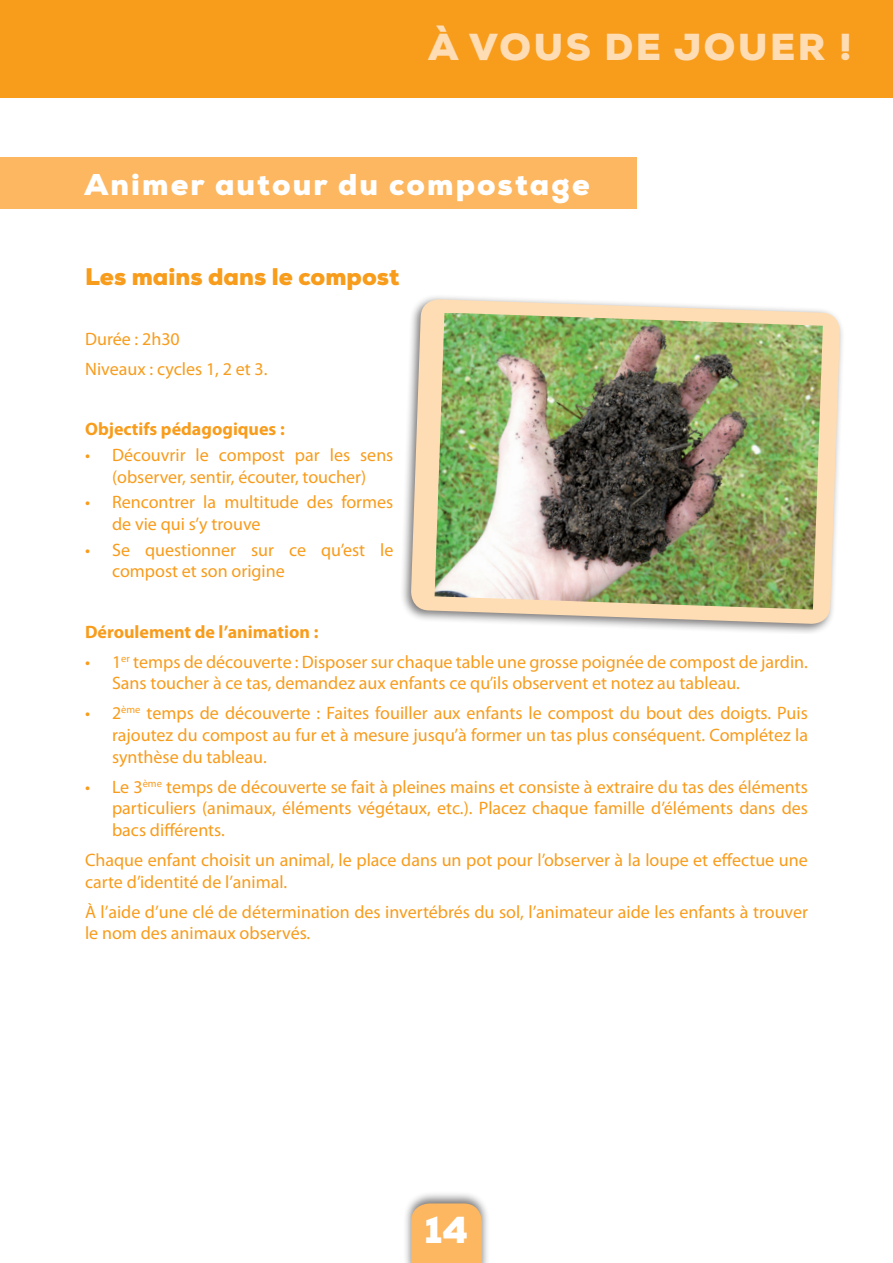
<style>
.page{position:relative;width:893px;height:1263px;background:#fff}
.page>*{position:absolute;margin:0;border:0;box-sizing:border-box;transform-origin:0 0}
.t1{font:900 37.5px "Nexa";letter-spacing:.07em;color:#feddb4}
.t2{font:900 37.5px "Nexa";color:#fff}
.t3{font:900 30px "Nexa";letter-spacing:.07em;color:#fff}
.t4{font:900 24px "Nexa";color:#f89c1c}
.t5{font:18px/21.6px "Myriad Pro";color:#f89c1c}
.t6{font:700 18px "Myriad Pro";color:#f89c1c}
</style>
<div class="page">
<div style="left:402px;top:1190px;width:88px;height:73px;background:#231f20;opacity:.6"></div>
<div style="left:411px;top:1203px;width:71px;height:60px;background:#fcb760"></div>
<div style="left:0;top:157px;width:636px;height:52px;background:#fcb760"></div>
<div style="left:0;top:0;width:893px;height:98px;background:#f89c1c"></div>
<div style="left:399px;top:293px;width:446px;height:341px;background:#231f20;opacity:.6"></div>
<svg style="left:410px;top:299px;width:430px;height:325px;fill:#feddb4"></svg>
<img style="left:435px;top:313px;width:388px;height:296px">
<h1 class="t1" style="left:428px;top:23px;width:424px">À VOUS DE JOUER !</h1>
<h2 class="t3" style="left:85px;top:165px;width:507px">Animer autour du compostage</h2>
<h3 class="t4" style="left:85px;top:261px;width:316px">Les mains dans le compost</h3>
<p class="t5" style="left:85px;top:323px;width:184px;line-height:30.2px">Durée : 2h30<br>Niveaux : cycles 1, 2 et 3.</p>
<p class="t6" style="left:85px;top:417px;width:201px">Objectifs pédagogiques :</p>
<p class="t5" style="left:85px;top:444px;width:310px;text-align:center">• Découvrir le compost par les sens (observer, sentir, écouter, toucher)</p>
<p class="t5" style="left:112px;top:491px;width:283px;text-indent:-27px">• Rencontrer la multitude des formes de vie qui s’y trouve</p>
<p class="t5" style="left:112px;top:539px;width:283px;text-indent:-27px">• Se questionner sur ce qu’est le compost et son origine</p>
<p class="t6" style="left:85px;top:620px;width:235px">Déroulement de l’animation :</p>
<p class="t5" style="left:112px;top:651px;width:697px;text-indent:-27px">• 1<sup>er</sup> temps de découverte : Disposer sur chaque table une grosse poignée de compost de jardin.<br>Sans toucher à ce tas, demandez aux enfants ce qu’ils observent et notez au tableau.</p>
<p class="t5" style="left:112px;top:702px;width:697px;text-align:justify;text-indent:-27px">• 2<sup>ème</sup> temps de découverte : Faites fouiller aux enfants le compost du bout des doigts. Puis rajoutez du compost au fur et à mesure jusqu’à former un tas plus conséquent. Complétez la synthèse du tableau.</p>
<p class="t5" style="left:112px;top:776px;width:697px;text-align:justify;text-indent:-27px">• Le 3<sup>ème</sup> temps de découverte se fait à pleines mains et consiste à extraire du tas des éléments particuliers (animaux, éléments végétaux, etc.). Placez chaque famille d’éléments dans des bacs différents.</p>
<p class="t5" style="left:85px;top:849px;width:724px">Chaque enfant choisit un animal, le place dans un pot pour l’observer à la loupe et effectue une carte d’identité de l’animal.</p>
<p class="t5" style="left:85px;top:901px;width:724px">À l’aide d’une clé de détermination des invertébrés du sol, l’animateur aide les enfants à trouver le nom des animaux observés.</p>
<h1 class="t2" style="left:425px;top:1206px;width:45px">14</h1>
</div>
